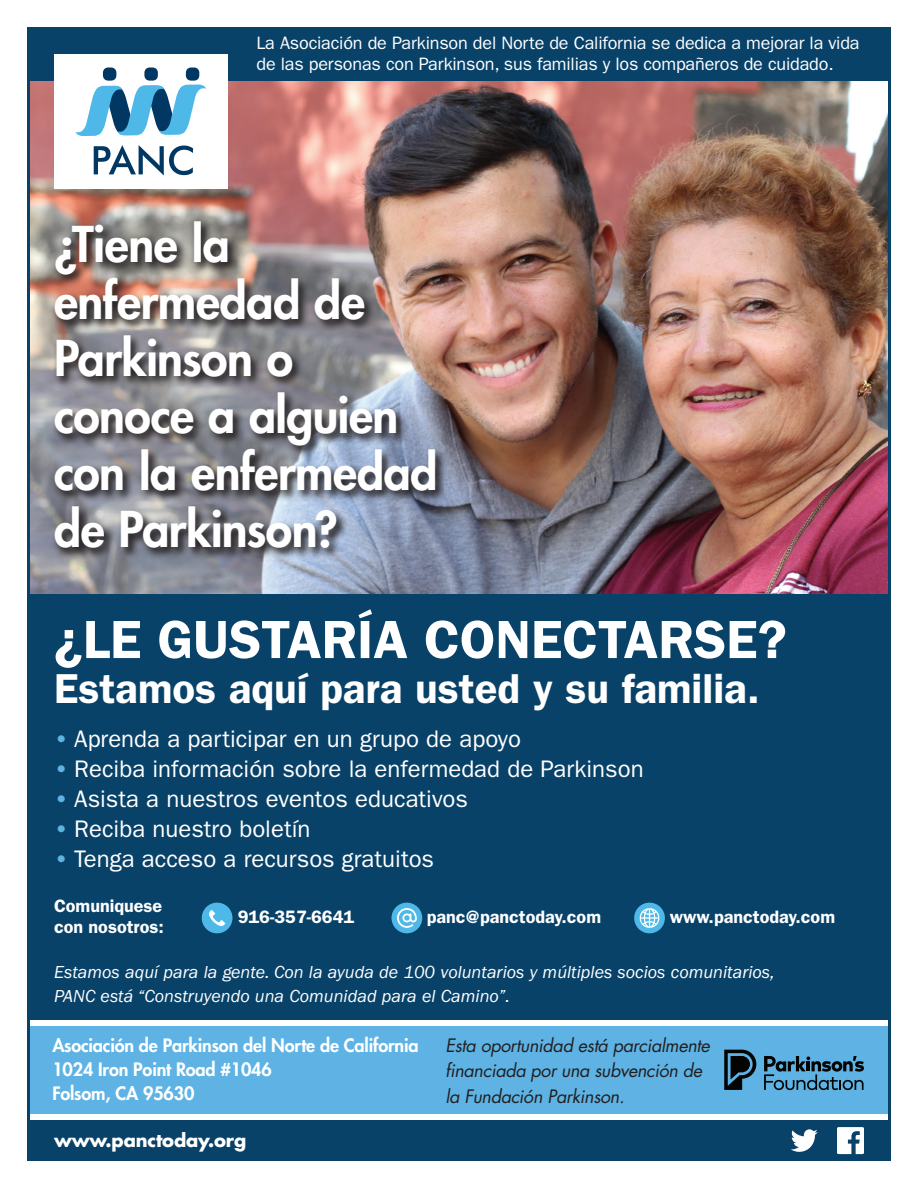
<style>
.page{position:relative;width:918px;height:1188px;background:#fff}
.page>*{position:absolute;margin:0;border:0;box-sizing:border-box;transform-origin:0 0}
.t1{font:600 54px "ITC Franklin Gothic Std";color:#fff}
.t2{font:800 48px/57px "Futura Std";letter-spacing:-.01em;color:#fff}
.t3{font:600 42px "ITC Franklin Gothic Std";color:#fff}
.t4{font:24px "ITC Franklin Gothic Std";color:#fff}
.t5{font:18px/21px "ITC Franklin Gothic Std";letter-spacing:-.01em;color:#fff}
.t6{font:italic 18px/24px "ITC Franklin Gothic Std";color:#fff}
.t7{font:italic 18px/25.5px "Futura Std";letter-spacing:-.02em;color:#231f20}
.t8{font:800 18px/24px "Futura Std";letter-spacing:-.01em;color:#fff}
.t9{font:600 18px/21px "ITC Franklin Gothic Std";color:#fff}
.t10{font:700 18px "Futura Std";letter-spacing:-.01em;color:#fff}
.s1{font-weight:600;color:#5eb3e4}
</style>
<div class="page">
<img style="left:31px;top:81px;width:856px;height:513px">
<div style="left:27px;top:594px;width:864px;height:425px;background:#094269"></div>
<div style="left:27px;top:27px;width:864px;height:54px;background:#094269"></div>
<div style="left:54px;top:54px;width:174px;height:135px;background:#fff"></div>
<div style="left:103px;top:68px;width:13px;height:13px;background:#003863;border-radius:5px"></div>
<div style="left:144px;top:68px;width:14px;height:13px;background:#003863;border-radius:5px"></div>
<div style="left:186px;top:68px;width:13px;height:13px;background:#003863;border-radius:5px"></div>
<svg style="left:94px;top:145px;width:99px;height:31px"></svg>
<svg style="left:75px;top:85px;width:131px;height:51px"></svg>
<img style="left:52px;top:218px;width:396px;height:343px">
<div style="left:27px;top:1026px;width:864px;height:88px;background:#5eb3e4"></div>
<svg style="left:724px;top:1050px;width:33px;height:40px"></svg>
<svg style="left:764px;top:1056px;width:100px;height:34px"></svg>
<div style="left:27px;top:1120px;width:864px;height:41px;background:#094269"></div>
<svg style="left:837px;top:1127px;width:27px;height:27px"></svg>
<svg style="left:791px;top:1129px;width:27px;height:23px"></svg>
<div style="left:392px;top:903px;width:30px;height:30px;background:#4eb9e9;border-radius:50%"></div>
<svg style="left:397px;top:908px;width:20px;height:20px"></svg>
<svg style="left:201px;top:902px;width:31px;height:32px"></svg>
<svg style="left:634px;top:902px;width:31px;height:32px"></svg>
<p class="t5" style="left:256px;top:33px;width:605px">La Asociación de Parkinson del Norte de California se dedica a mejorar la vida de las personas con Parkinson, sus familias y los compañeros de cuidado.</p>
<h2 class="t2" style="left:54px;top:216px;width:385px">¿Tiene la enfermedad de<br>Parkinson o conoce a alguien con la enfermedad de Parkinson?</h2>
<h1 class="t1" style="left:54px;top:608px;width:734px">¿LE GUSTARÍA CONECTARSE?</h1>
<h3 class="t3" style="left:54px;top:664px;width:707px">Estamos aquí para usted y su familia.</h3>
<p class="t4" style="left:54px;top:725px;width:469px"><span class="s1">•</span> Aprenda a participar en un grupo de apoyo</p>
<p class="t4" style="left:54px;top:755px;width:591px"><span class="s1">•</span> Reciba información sobre la enfermedad de Parkinson</p>
<p class="t4" style="left:54px;top:785px;width:416px"><span class="s1">•</span> Asista a nuestros eventos educativos</p>
<p class="t4" style="left:54px;top:815px;width:258px"><span class="s1">•</span> Reciba nuestro boletín</p>
<p class="t4" style="left:54px;top:845px;width:382px"><span class="s1">•</span> Tenga acceso a recursos gratuitos</p>
<p class="t9" style="left:54px;top:895px;width:111px">Comuniquese con nosotros:</p>
<p class="t9" style="left:238px;top:906px;width:118px">916-357-6641</p>
<p class="t9" style="left:427px;top:906px;width:176px">panc@panctoday.com</p>
<p class="t9" style="left:670px;top:906px;width:167px">www.panctoday.com</p>
<p class="t6" style="left:54px;top:960px;width:722px">Estamos aquí para la gente. Con la ayuda de 100 voluntarios y múltiples socios comunitarios,<br>PANC está “Construyendo una Comunidad para el Camino”.</p>
<p class="t8" style="left:52px;top:1033px;width:368px">Asociación de Parkinson del Norte de California<br>1024 Iron Point Road #1046<br>Folsom, CA 95630</p>
<p class="t10" style="left:54px;top:1128px;width:194px">www.panctoday.org</p>
<p class="t7" style="left:446px;top:1033px;width:266px">Esta oportunidad está parcialmente financiada por una subvención de la Fundación Parkinson.</p>
</div>
